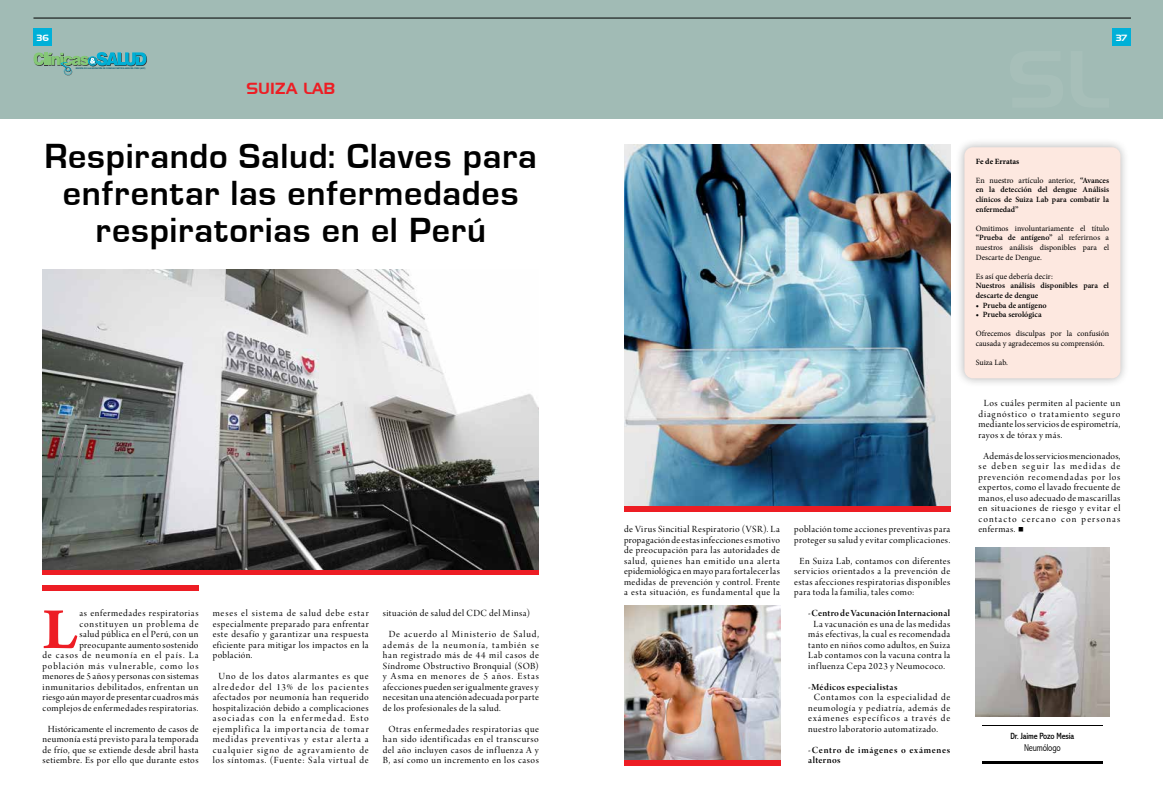
<style>
.page{position:relative;width:1163px;height:808px;background:#fff}
.page>*{position:absolute;margin:0;border:0;box-sizing:border-box;transform-origin:0 0}
.t1{font:700 61.9px "Arno Pro";color:#ed1d24}
.t2{font:700 36px/37px "Eurostile";letter-spacing:.02em;color:#000;text-align:center}
.t3{font:16px "Hanzel Normal";color:#ed1d24}
.t4{font:10px/10.5px "Arno Pro Display";letter-spacing:.05em;color:#000;text-align:justify}
.t5{font:10px/10.5px "Arno Pro Display";letter-spacing:.085em;color:#000;text-align:center}
.t6{font:10px/21px "Arno Pro Display";letter-spacing:.07em;color:#000}
.t7{font:10px "Arno Pro Smbd Display";letter-spacing:.04em;color:#000}
.t8{font:10px/10.5px "Arno Pro Smbd Display";letter-spacing:.065em;color:#000}
.t9{font:300 condensed 10px "Abadi";letter-spacing:-.015em;color:#000}
.t10{font:condensed 9px "Abadi";letter-spacing:-.015em;color:#000}
.t11{font:9px "Hanzel Normal";color:#fff}
.t12{font:8px/9.6px "Minion Pro";color:#000;text-align:justify}
.t13{font:600 8px/9.6px "Minion Pro";color:#000;text-align:justify}
.t14{font:700 8px "Minion Pro";color:#000}
.t15{font:700 2.1px "Segoe UI";color:#005469;scale:.93 1}
.s1{font-weight:400}
.s2{font-weight:600}
.s3{font-weight:700}
.s4{font-size:20px}
</style>
<div class="page">
<div style="left:0;top:0;width:1162px;height:119px;background:#a1bbb5"></div>
<div style="left:33px;top:28px;width:19px;height:18px;background:#00b0d8"></div>
<div style="left:1111px;top:28px;width:19px;height:18px;background:#00b0d8"></div>
<svg style="left:33px;top:52px;width:114px;height:24px"></svg>
<hr style="left:33px;top:18px;width:1097px;height:1px;background:#000">
<div style="left:43px;top:585px;width:155px;height:5px;background:#ed1d24"></div>
<div style="left:43px;top:569px;width:496px;height:5px;background:#ed1d24"></div>
<img style="left:975px;top:547px;width:133px;height:169px">
<img style="left:43px;top:270px;width:496px;height:299px">
<img style="left:624px;top:606px;width:156px;height:154px">
<img style="left:624px;top:144px;width:326px;height:362px">
<div style="left:624px;top:506px;width:326px;height:5px;background:#ed1d24"></div>
<div style="left:624px;top:760px;width:156px;height:5px;background:#ed1d24"></div>
<div style="left:954px;top:138px;width:175px;height:250px;background:#000;opacity:.8"></div>
<div style="left:964px;top:147px;width:156px;height:231px;background:#fde8e0;border-radius:9px"></div>
<hr style="left:981px;top:761px;width:121px;height:2px;background:#000">
<hr style="left:981px;top:725px;width:121px;height:1px;background:#000">
<p class="t11" style="left:37px;top:33px;width:13px">36</p>
<p class="t11" style="left:1115px;top:33px;width:13px">37</p>
<p class="t15" style="left:76px;top:67px;width:76px">REVISTA DE LA ASOCIACIÓN DE CLÍNICAS PARTICULARES DEL PERÚ (ACP)</p>
<h3 class="t3" style="left:246px;top:79px;width:90px">SUIZA LAB</h3>
<h2 class="t2" style="left:44px;top:138px;width:494px">Respirando Salud: Claves para enfrentar las enfermedades respiratorias en el Perú</h2>
<p class="t4" style="left:43px;top:609px;width:157px;text-align:right">as enfermedades respiratorias constituyen un problema de<br>salud pública en el Perú, con un preocupante aumento sostenido<br>de casos de neumonía en el país. La población más vulnerable, como los menores de 5 años y personas con sistemas inmunitarios debilitados, enfrentan un riesgo aún mayor de presentar cuadros más complejos de enfermedades respiratorias.</p>
<p class="t4" style="left:43px;top:724px;width:157px;text-align:center">Históricamente el incremento de casos de neumonía está previsto para la temporada de frío, que se extiende desde abril hasta setiembre. Es por ello que durante estos</p>
<h1 class="t1" style="left:43px;top:593px;width:37px">L</h1>
<p class="t4" style="left:213px;top:609px;width:157px">meses el sistema de salud debe estar especialmente preparado para enfrentar este desafío y garantizar una respuesta eficiente para mitigar los impactos en la población.</p>
<p class="t5" style="left:213px;top:672px;width:157px">Uno de los datos alarmantes es que alrededor del 13% de los pacientes afectados por neumonía han requerido hospitalización debido a complicaciones asociadas con la enfermedad. Esto ejemplifica la importancia de tomar medidas preventivas y estar alerta a cualquier signo de agravamiento de los síntomas. (Fuente: Sala virtual de</p>
<p class="t6" style="left:388px;top:604px;width:152px;text-indent:-6px">situación de salud del CDC del Minsa)<br>De acuerdo al Ministerio de Salud,</p>
<p class="t4" style="left:383px;top:640px;width:157px">además de la neumonía, también se han registrado más de 44 mil casos de Síndrome Obstructivo Bronquial (SOB) y Asma en menores de 5 años. Estas afecciones pueden ser igualmente graves y necesitan una atención adecuada por parte de los profesionales de la salud.</p>
<p class="t4" style="left:383px;top:724px;width:157px;text-align:center">Otras enfermedades respiratorias que han sido identificadas en el transcurso del año incluyen casos de influenza A y B, así como un incremento en los casos</p>
<p class="t4" style="left:624px;top:525px;width:157px">de Virus Sincitial Respiratorio (VSR). La propagación de estas infecciones es motivo de preocupación para las autoridades de salud, quienes han emitido una alerta epidemiológica en mayo para fortalecer las medidas de prevención y control. Frente a esta situación, es fundamental que la</p>
<p class="t4" style="left:794px;top:525px;width:157px">población tome acciones preventivas para proteger su salud y evitar complicaciones.</p>
<p class="t4" style="left:794px;top:556px;width:157px;text-indent:5px">En Suiza Lab, contamos con diferentes servicios orientados a la prevención de estas afecciones respiratorias disponibles para toda la familia, tales como:</p>
<p class="t7" style="left:808px;top:608px;width:143px">-Centro de Vacunación Internacional</p>
<p class="t4" style="left:808px;top:619px;width:143px;text-align:center">La vacunación es una de las medidas más efectivas, la cual es recomendada tanto en niños como adultos, en Suiza Lab contamos con la vacuna contra la influenza Cepa 2023 y Neumococo.</p>
<p class="t7" style="left:808px;top:681px;width:91px">-Médicos especialistas</p>
<p class="t4" style="left:808px;top:693px;width:143px;text-indent:6px">Contamos con la especialidad de neumología y pediatría, además de exámenes específicos a través de nuestro laboratorio automatizado.</p>
<p class="t8" style="left:808px;top:745px;width:143px">-Centro de imágenes o exámenes alternos</p>
<p class="t14" style="left:975px;top:155px;width:45px">Fe de Erratas</p>
<p class="t13" style="left:975px;top:175px;width:135px"><span class="s1">En nuestro artículo anterior,</span> “Avances en la detección del dengue Análisis clínicos de Suiza Lab para combatir la enfermedad”</p>
<p class="t12" style="left:975px;top:223px;width:135px">Omitimos involuntariamente el título <span class="s2">“Prueba de antígeno”</span> al referirnos a nuestros análisis disponibles para el Descarte de Dengue.</p>
<p class="t12" style="left:975px;top:271px;width:79px">Es así que debería decir:</p>
<p class="t13" style="left:975px;top:281px;width:135px">Nuestros análisis disponibles para el descarte de dengue</p>
<p class="t13" style="left:975px;top:300px;width:72px"><span class="s3">•</span> Prueba de antígeno</p>
<p class="t13" style="left:975px;top:310px;width:67px"><span class="s3">•</span> Prueba serológica</p>
<p class="t12" style="left:975px;top:329px;width:135px">Ofrecemos disculpas por la confusión causada y agradecemos su comprensión.</p>
<p class="t12" style="left:975px;top:358px;width:34px">Suiza Lab.</p>
<p class="t4" style="left:978px;top:399px;width:143px;text-indent:5px">Los cuáles permiten al paciente un diagnóstico o tratamiento seguro mediante los servicios de espirometría, rayos x de tórax y más.</p>
<p class="t4" style="left:978px;top:451px;width:143px;text-indent:5px">Además de los servicios mencionados, se deben seguir las medidas de prevención recomendadas por los expertos, como el lavado frecuente de manos, el uso adecuado de mascarillas en situaciones de riesgo y evitar el contacto cercano con personas enfermas. <span class="s4">■</span></p>
<p class="t10" style="left:1010px;top:731px;width:65px">Dr. Jaime Pozo Mesia</p>
<p class="t9" style="left:1023px;top:742px;width:38px">Neumólogo</p>
</div>
